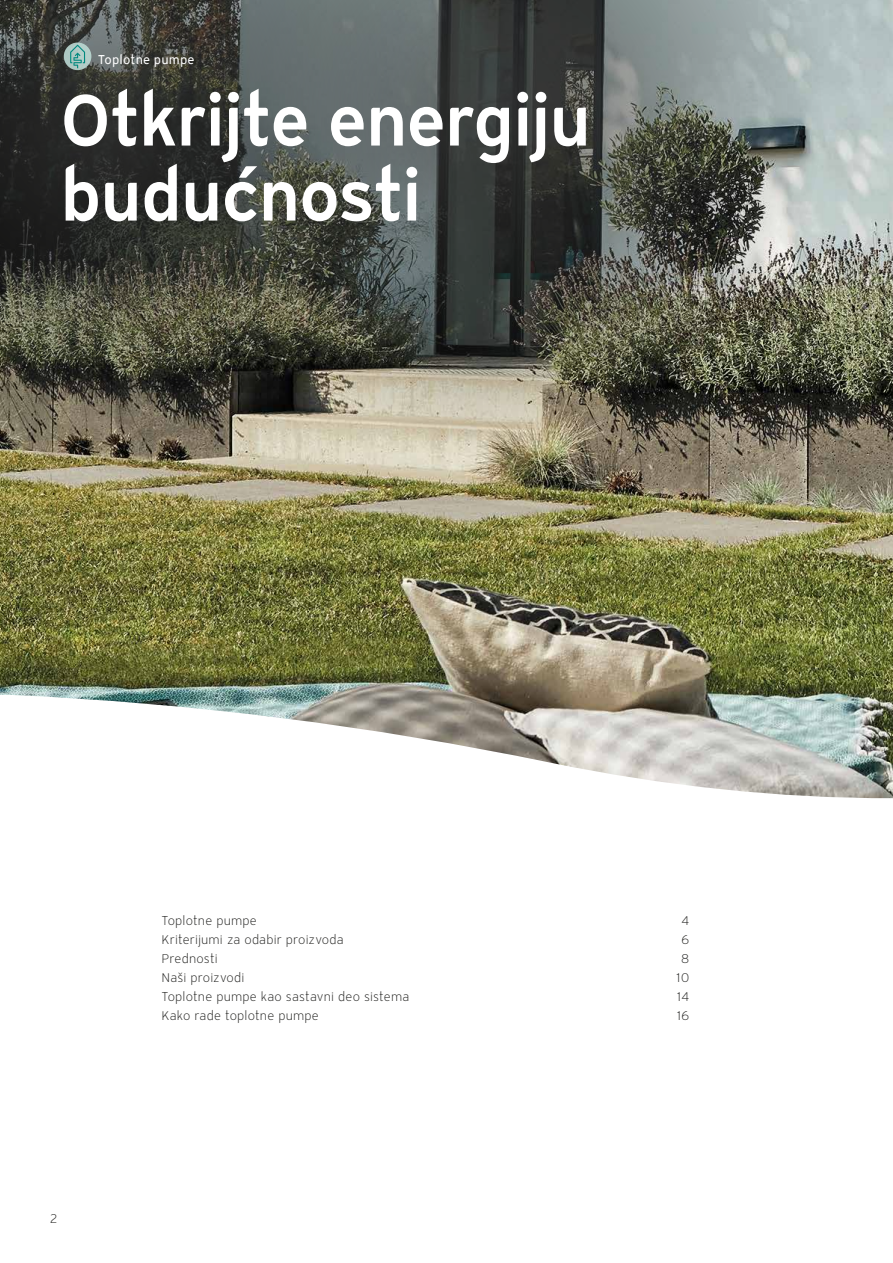
<style>
.page{position:relative;width:893px;height:1263px;background:#fff}
.page>*{position:absolute;margin:0;border:0;box-sizing:border-box;transform-origin:0 0}
.t1{font:72px/75px "Vaillant 13 Demi TID";letter-spacing:-.025em;color:#fff}
.t2{font:12.75px "Vaillant 13 Light TID";letter-spacing:.015em;color:#1d1d1b}
.t3{font:12.75px "Vaillant 13 Book ETID";letter-spacing:.015em;color:#fff}
</style>
<div class="page">
<img style="left:0;top:0;width:893px;height:695px">
<svg style="left:437px;top:0;width:385px;height:446px;background:#5f615a"></svg>
<svg style="left:15px;top:695px;width:878px;height:104px"></svg>
<svg style="left:0;top:0;width:437px;height:446px;background:#50524a"></svg>
<svg style="left:64px;top:43px;width:27px;height:27px"></svg>
<svg style="left:70px;top:45px;width:15px;height:23px"></svg>
<p class="t3" style="left:98px;top:51px;width:98px">Toplotne pumpe</p>
<h1 class="t1" style="left:60px;top:80px;width:533px">Otkrijte energiju budućnosti</h1>
<p class="t2" style="left:50px;top:1211px;width:10px">2</p>
<p class="t2" style="left:162px;top:912px;width:97px">Toplotne pumpe</p>
<p class="t2" style="left:681px;top:912px;width:10px">4</p>
<p class="t2" style="left:162px;top:931px;width:184px">Kriterijumi za odabir proizvoda</p>
<p class="t2" style="left:681px;top:931px;width:10px">6</p>
<p class="t2" style="left:162px;top:950px;width:58px">Prednosti</p>
<p class="t2" style="left:681px;top:950px;width:10px">8</p>
<p class="t2" style="left:162px;top:969px;width:84px">Naši proizvodi</p>
<p class="t2" style="left:676px;top:969px;width:15px">10</p>
<p class="t2" style="left:162px;top:988px;width:249px">Toplotne pumpe kao sastavni deo sistema</p>
<p class="t2" style="left:677px;top:988px;width:14px">14</p>
<p class="t2" style="left:162px;top:1007px;width:159px">Kako rade toplotne pumpe</p>
<p class="t2" style="left:677px;top:1007px;width:14px">16</p>
</div>
